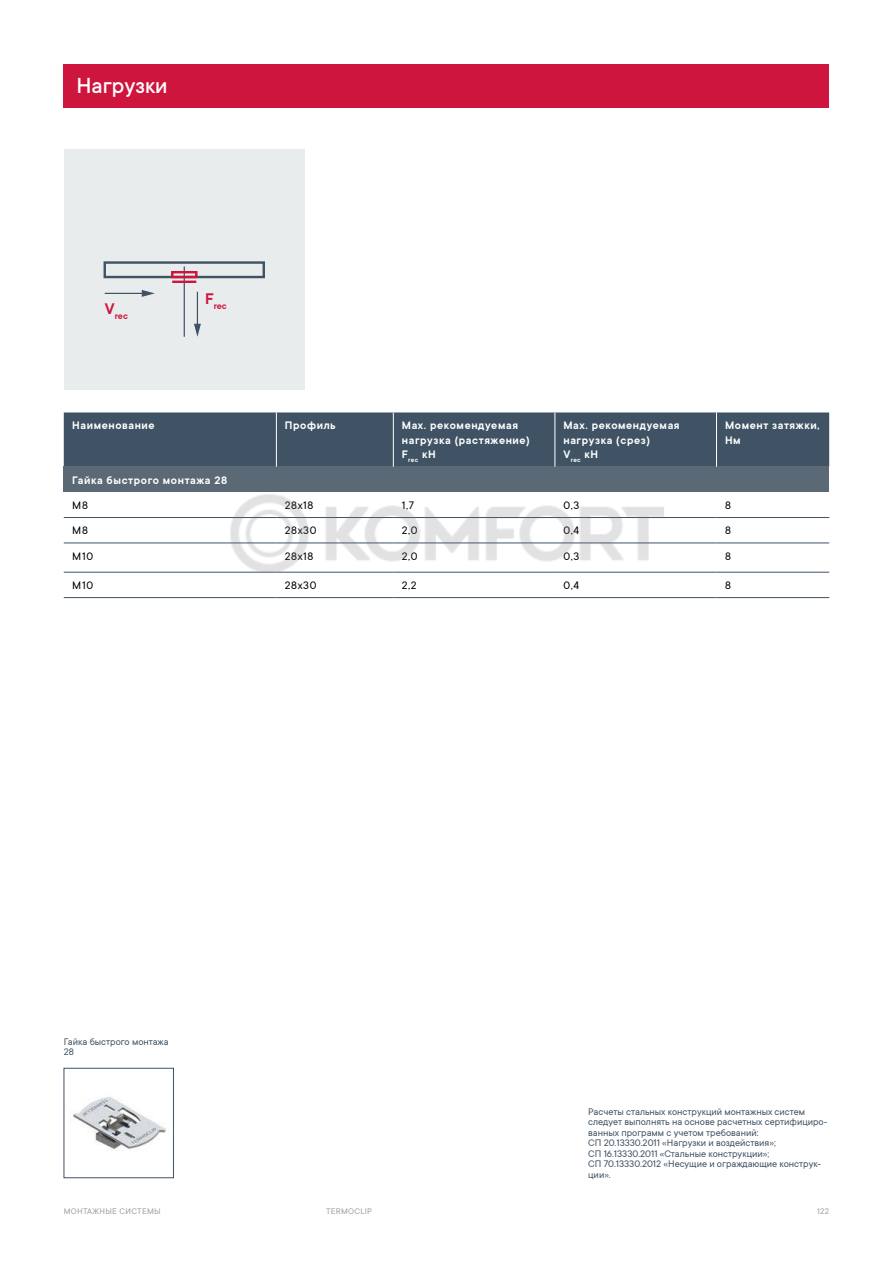
<style>
.page{position:relative;width:893px;height:1263px;background:#fff}
.page>*{position:absolute;margin:0;border:0;box-sizing:border-box;transform-origin:0 0}
.t1{font:500 24px "TT Commons";color:#fff}
.t2{font:600 12px/14.4px "TT Commons";letter-spacing:.05em;color:#fff}
.t3{font:12px "TT Commons";letter-spacing:.05em;color:#000}
.t4{font:10.5px/10.5px "TT Commons";color:#3f5364}
.t5{font:600 9.9px "TT Commons";letter-spacing:-.005em;color:#cd153e}
.t6{font:9px "TT Commons";letter-spacing:.03em;color:#9ba1a7}
</style>
<div class="page">
<div style="left:64px;top:64px;width:765px;height:43px;background:#cd153e"></div>
<div style="left:64px;top:149px;width:241px;height:241px;background:#e9eced"></div>
<hr style="left:105px;top:293px;width:39px;height:1px;background:#3f5364">
<svg style="left:142px;top:290px;width:13px;height:7px"></svg>
<div style="left:104px;top:261px;width:161px;height:17px;border:2px solid #3f5364"></div>
<hr style="left:197px;top:292px;width:1px;height:34px;background:#3f5364">
<svg style="left:194px;top:324px;width:7px;height:13px"></svg>
<hr style="left:184px;top:266px;width:1px;height:71px;background:#3f5364">
<div style="left:171px;top:271px;width:27px;height:7px;border:2px solid #cd153e"></div>
<hr style="left:172px;top:281px;width:24px;height:2px;background:#cd153e">
<div style="left:64px;top:412px;width:765px;height:55px;background:#3f5364"></div>
<div style="left:64px;top:467px;width:765px;height:25px;background:#5b6976"></div>
<hr style="left:276px;top:412px;width:1px;height:55px;background:#fff">
<hr style="left:393px;top:412px;width:1px;height:55px;background:#fff">
<hr style="left:555px;top:412px;width:1px;height:55px;background:#fff">
<hr style="left:716px;top:412px;width:1px;height:55px;background:#fff">
<hr style="left:64px;top:517px;width:212px;height:1px;background:#3f5364">
<hr style="left:555px;top:517px;width:161px;height:1px;background:#3f5364">
<hr style="left:716px;top:517px;width:113px;height:1px;background:#3f5364">
<hr style="left:64px;top:543px;width:212px;height:1px;background:#3f5364">
<hr style="left:555px;top:543px;width:161px;height:1px;background:#3f5364">
<hr style="left:716px;top:543px;width:113px;height:1px;background:#3f5364">
<hr style="left:64px;top:572px;width:212px;height:1px;background:#3f5364">
<hr style="left:555px;top:572px;width:161px;height:1px;background:#3f5364">
<hr style="left:716px;top:572px;width:113px;height:1px;background:#3f5364">
<hr style="left:64px;top:597px;width:212px;height:1px;background:#3f5364">
<hr style="left:276px;top:597px;width:117px;height:1px;background:#3f5364">
<hr style="left:393px;top:597px;width:162px;height:1px;background:#3f5364">
<hr style="left:555px;top:597px;width:161px;height:1px;background:#3f5364">
<hr style="left:716px;top:597px;width:113px;height:1px;background:#3f5364">
<img style="left:73px;top:1097px;width:93px;height:54px">
<div style="left:64px;top:1068px;width:110px;height:110px;border:1px solid #3f5364"></div>
<img style="left:223px;top:494px;width:447px;height:79px">
<h1 class="t1" style="left:77px;top:77px;width:93px">Нагрузки</h1>
<p class="t5" style="left:105px;top:310px;width:25px"><sup>V</sup>rec</p>
<p class="t5" style="left:205px;top:300px;width:23px"><sup>F</sup>rec</p>
<p class="t2" style="left:72px;top:419px;width:84px">Наименование</p>
<p class="t2" style="left:285px;top:419px;width:52px">Профиль</p>
<p class="t2" style="left:402px;top:419px;width:129px">Мах. рекомендуемая нагрузка (растяжение)<br>F<sub>rec</sub> кН</p>
<p class="t2" style="left:563px;top:419px;width:118px">Мах. рекомендуемая нагрузка (срез)<br>V<sub>rec</sub> кН</p>
<p class="t2" style="left:725px;top:419px;width:96px">Момент затяжки,<br>Нм</p>
<p class="t2" style="left:72px;top:473px;width:157px">Гайка быстрого монтажа 28</p>
<p class="t3" style="left:72px;top:499px;width:17px">М8</p>
<p class="t3" style="left:285px;top:499px;width:30px">28х18</p>
<p class="t3" style="left:402px;top:499px;width:14px">1,7</p>
<p class="t3" style="left:563px;top:499px;width:17px">0,3</p>
<p class="t3" style="left:725px;top:499px;width:7px">8</p>
<p class="t3" style="left:72px;top:524px;width:17px">М8</p>
<p class="t3" style="left:285px;top:524px;width:33px">28х30</p>
<p class="t3" style="left:402px;top:524px;width:17px">2,0</p>
<p class="t3" style="left:563px;top:524px;width:17px">0,4</p>
<p class="t3" style="left:725px;top:524px;width:7px">8</p>
<p class="t3" style="left:72px;top:550px;width:22px">М10</p>
<p class="t3" style="left:285px;top:550px;width:30px">28х18</p>
<p class="t3" style="left:402px;top:550px;width:17px">2,0</p>
<p class="t3" style="left:563px;top:550px;width:17px">0,3</p>
<p class="t3" style="left:725px;top:550px;width:7px">8</p>
<p class="t3" style="left:72px;top:579px;width:22px">М10</p>
<p class="t3" style="left:285px;top:579px;width:33px">28х30</p>
<p class="t3" style="left:402px;top:579px;width:16px">2,2</p>
<p class="t3" style="left:563px;top:579px;width:17px">0,4</p>
<p class="t3" style="left:725px;top:579px;width:7px">8</p>
<p class="t4" style="left:64px;top:1036px;width:106px">Гайка быстрого монтажа<br>28</p>
<p class="t4" style="left:588px;top:1106px;width:241px">Расчеты стальных конструкций монтажных систем следует выполнять на основе расчетных сертифициро&shy;ванных программ с учетом требований:<br>СП 20.13330.2011 «Нагрузки и воздействия»;<br>СП 16.13330.2011 «Стальные конструкции»;<br>СП 70.13330.2012 «Несущие и ограждающие конструк&shy;ции».</p>
<p class="t6" style="left:64px;top:1205px;width:99px">МОНТАЖНЫЕ СИСТЕМЫ</p>
<p class="t6" style="left:326px;top:1205px;width:48px">TERMOCLIP</p>
<p class="t6" style="left:817px;top:1206px;width:13px">122</p>
</div>
